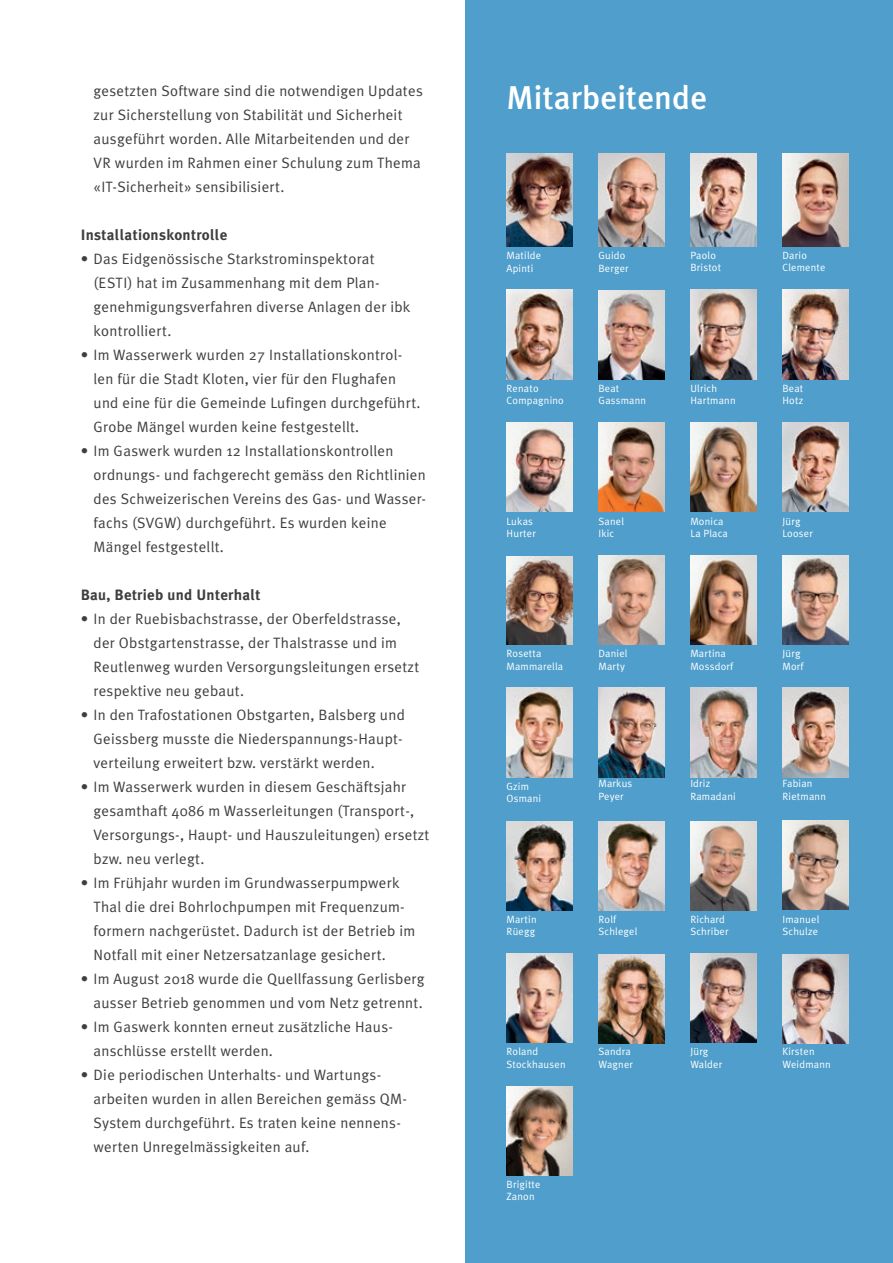
<style>
.page{position:relative;width:893px;height:1263px;background:#fff}
.page>*{position:absolute;margin:0;border:0;box-sizing:border-box;transform-origin:0 0}
.t1{font:500 33px "Meta Plus";letter-spacing:.005em;color:#fff}
.t2{font:15px/24px "Meta Plus Normal";letter-spacing:.02em;color:#3e3e3f}
.t3{font:700 15px "Meta Plus";letter-spacing:.02em;color:#3e3e3f}
.t4{font:10.5px/12.3px "Meta Plus Normal";letter-spacing:.02em;color:#fff}
</style>
<div class="page">
<div style="left:465px;top:0;width:428px;height:1263px;background:#4f9ecb"></div>
<img style="left:506px;top:423px;width:66px;height:89px">
<img style="left:506px;top:556px;width:66px;height:89px">
<img style="left:506px;top:1086px;width:66px;height:89px">
<img style="left:506px;top:153px;width:66px;height:94px">
<img style="left:506px;top:290px;width:66px;height:89px">
<img style="left:506px;top:821px;width:66px;height:89px">
<img style="left:506px;top:688px;width:66px;height:89px">
<img style="left:506px;top:953px;width:66px;height:90px">
<img style="left:690px;top:423px;width:66px;height:89px">
<img style="left:690px;top:555px;width:66px;height:90px">
<img style="left:690px;top:153px;width:66px;height:94px">
<img style="left:690px;top:290px;width:66px;height:89px">
<img style="left:690px;top:821px;width:66px;height:89px">
<img style="left:690px;top:688px;width:66px;height:89px">
<img style="left:690px;top:953px;width:66px;height:90px">
<img style="left:598px;top:423px;width:66px;height:89px">
<img style="left:598px;top:555px;width:66px;height:90px">
<img style="left:598px;top:153px;width:66px;height:94px">
<img style="left:598px;top:290px;width:66px;height:89px">
<img style="left:598px;top:821px;width:66px;height:89px">
<img style="left:598px;top:688px;width:66px;height:89px">
<img style="left:598px;top:954px;width:66px;height:89px">
<img style="left:782px;top:422px;width:66px;height:90px">
<img style="left:782px;top:555px;width:66px;height:89px">
<img style="left:782px;top:153px;width:66px;height:94px">
<img style="left:782px;top:290px;width:66px;height:89px">
<img style="left:782px;top:820px;width:66px;height:90px">
<img style="left:782px;top:688px;width:66px;height:89px">
<img style="left:782px;top:954px;width:66px;height:89px">
<p class="t2" style="left:94px;top:79px;width:331px">gesetzten Software sind die notwendigen Updates zur Sicherstellung von Stabilität und Sicherheit ausgeführt worden. Alle Mitarbeitenden und der VR wurden im Rahmen einer Schulung zum Thema «IT-Sicherheit» sensibilisiert.</p>
<p class="t3" style="left:81px;top:226px;width:148px">Installationskontrolle</p>
<p class="t2" style="left:94px;top:247px;width:318px;text-indent:-13px">• Das Eidgenössische Starkstrominspektorat (ESTI) hat im Zusammenhang mit dem Plan&shy;genehmigungsverfahren diverse Anlagen der ibk kontrolliert.</p>
<p class="t2" style="left:94px;top:343px;width:328px;text-indent:-13px">• Im Wasserwerk wurden 27 Installationskontrol&shy;len für die Stadt Kloten, vier für den Flughafen und eine für die Gemeinde Lufingen durchgeführt.<br>Grobe Mängel wurden keine festgestellt.</p>
<p class="t2" style="left:94px;top:439px;width:334px;text-indent:-13px">• Im Gaswerk wurden 12 Installationskontrollen ordnungs- und fachgerecht gemäss den Richtlinien des Schweizerischen Vereins des Gas- und Wasser&shy;fachs (SVGW) durchgeführt. Es wurden keine Mängel festgestellt.</p>
<p class="t3" style="left:81px;top:586px;width:181px">Bau, Betrieb und Unterhalt</p>
<p class="t2" style="left:94px;top:607px;width:327px;text-indent:-13px">• In der Ruebisbachstrasse, der Oberfeldstrasse, der Obstgartenstrasse, der Thalstrasse und im Reutlenweg wurden Versorgungsleitungen ersetzt respektive neu gebaut.</p>
<p class="t2" style="left:94px;top:703px;width:313px;text-indent:-13px">• In den Trafostationen Obstgarten, Balsberg und<br>Geissberg musste die Niederspannungs-Haupt&shy;verteilung erweitert bzw. verstärkt werden.</p>
<p class="t2" style="left:94px;top:775px;width:337px;text-indent:-13px">• Im Wasserwerk wurden in diesem Geschäftsjahr gesamthaft 4086 m Wasserleitungen (Transport-, Versorgungs-, Haupt- und Hauszuleitungen) ersetzt bzw. neu verlegt.</p>
<p class="t2" style="left:94px;top:871px;width:323px;text-indent:-13px">• Im Frühjahr wurden im Grundwasserpumpwerk Thal die drei Bohrlochpumpen mit Frequenzum&shy;formern nachgerüstet. Dadurch ist der Betrieb im Notfall mit einer Netzersatzanlage gesichert.</p>
<p class="t2" style="left:81px;top:967px;width:345px;text-align:right">• Im August 2018 wurde die Quellfassung Gerlisberg ausser Betrieb genommen und vom Netz getrennt.</p>
<p class="t2" style="left:94px;top:1015px;width:299px;text-indent:-13px">• Im Gaswerk konnten erneut zusätzliche Haus&shy;anschlüsse erstellt werden.</p>
<p class="t2" style="left:94px;top:1063px;width:315px;text-indent:-13px">• Die periodischen Unterhalts- und Wartungs&shy;arbeiten wurden in allen Bereichen gemäss QM-System durchgeführt. Es traten keine nennens&shy;werten Unregelmässigkeiten auf.</p>
<h1 class="t1" style="left:506px;top:79px;width:202px">Mitarbeitende</h1>
<p class="t4" style="left:506px;top:249px;width:36px">Matilde<br>Apinti</p>
<p class="t4" style="left:598px;top:249px;width:32px">Guido<br>Berger</p>
<p class="t4" style="left:690px;top:249px;width:32px">Paolo<br>Bristot</p>
<p class="t4" style="left:782px;top:249px;width:45px">Dario<br>Clemente</p>
<p class="t4" style="left:506px;top:382px;width:59px">Renato<br>Compagnino</p>
<p class="t4" style="left:598px;top:382px;width:49px">Beat<br>Gassmann</p>
<p class="t4" style="left:690px;top:382px;width:47px">Ulrich<br>Hartmann</p>
<p class="t4" style="left:782px;top:382px;width:22px">Beat<br>Hotz</p>
<p class="t4" style="left:506px;top:515px;width:31px">Lukas<br>Hurter</p>
<p class="t4" style="left:598px;top:515px;width:27px">Sanel<br>Ikic</p>
<p class="t4" style="left:690px;top:515px;width:39px">Monica<br>La Placa</p>
<p class="t4" style="left:782px;top:515px;width:32px">Jürg<br>Looser</p>
<p class="t4" style="left:506px;top:647px;width:58px">Rosetta<br>Mammarella</p>
<p class="t4" style="left:598px;top:647px;width:31px">Daniel<br>Marty</p>
<p class="t4" style="left:690px;top:647px;width:44px">Martina<br>Mossdorf</p>
<p class="t4" style="left:782px;top:647px;width:23px">Jürg<br>Morf</p>
<p class="t4" style="left:506px;top:780px;width:36px">Gzim<br>Osmani</p>
<p class="t4" style="left:598px;top:777px;width:35px">Markus<br>Peyer</p>
<p class="t4" style="left:690px;top:777px;width:47px">Idriz<br>Ramadani</p>
<p class="t4" style="left:782px;top:777px;width:45px">Fabian<br>Rietmann</p>
<p class="t4" style="left:506px;top:913px;width:32px">Martin<br>Rüegg</p>
<p class="t4" style="left:598px;top:913px;width:40px">Rolf<br>Schlegel</p>
<p class="t4" style="left:690px;top:913px;width:40px">Richard<br>Schriber</p>
<p class="t4" style="left:782px;top:913px;width:38px">Imanuel<br>Schulze</p>
<p class="t4" style="left:506px;top:1045px;width:61px">Roland<br>Stockhausen</p>
<p class="t4" style="left:598px;top:1045px;width:36px">Sandra<br>Wagner</p>
<p class="t4" style="left:690px;top:1045px;width:33px">Jürg<br>Walder</p>
<p class="t4" style="left:782px;top:1045px;width:50px">Kirsten<br>Weidmann</p>
<p class="t4" style="left:506px;top:1178px;width:36px">Brigitte<br>Zanon</p>
</div>
